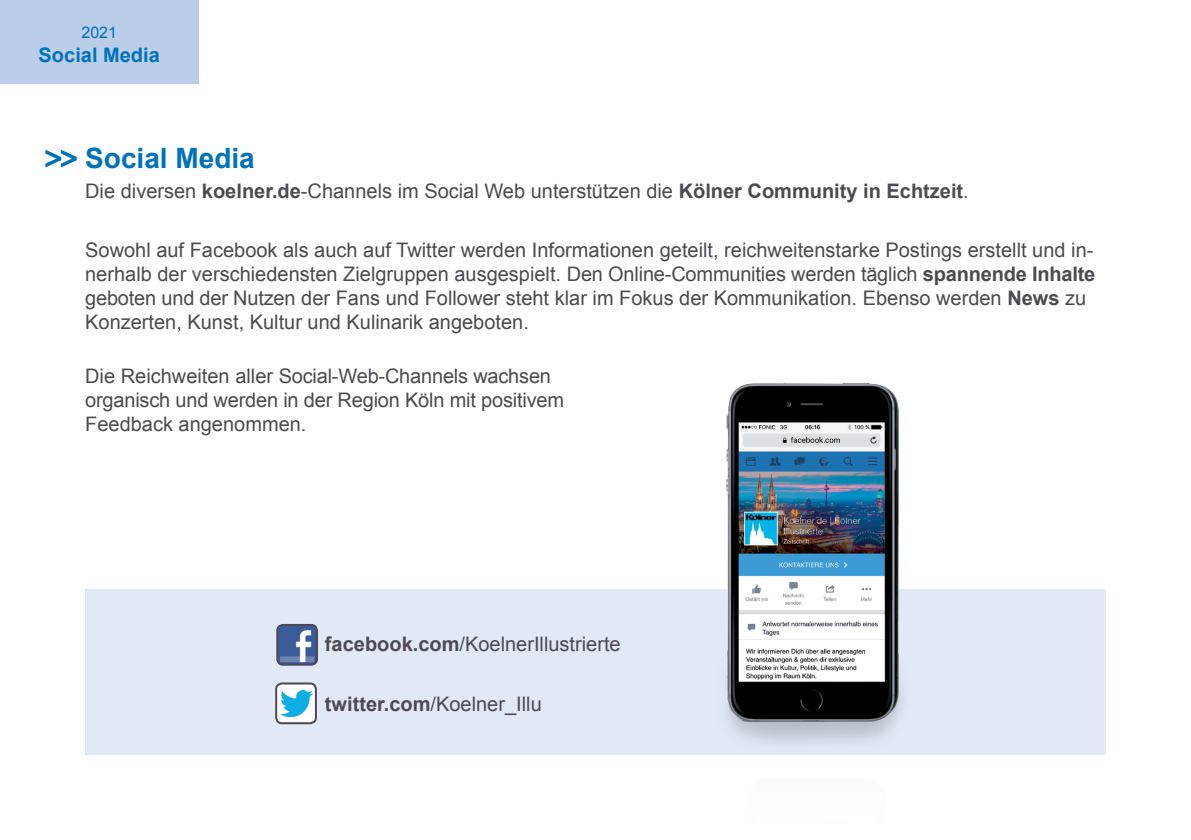
<style>
.page{position:relative;width:1191px;height:840px;background:#fff}
.page>*{position:absolute;margin:0;border:0;box-sizing:border-box;transform-origin:0 0}
.t1{font:700 28px "Arial";color:#0072bc}
.t2{font:20px/24px "Arial";color:#4d4852}
.t3{font:700 20px "Arial";color:#0072bc}
.t4{font:16px "Arial";color:#0072bc}
.s1{font-weight:700}
</style>
<div class="page">
<div style="left:85px;top:589px;width:1021px;height:165px;background:#e1e9f6"></div>
<svg style="left:45px;top:149px;width:32px;height:18px"></svg>
<img style="left:690px;top:382px;width:212px;height:373px">
<img style="left:718px;top:738px;width:197px;height:17px">
<img style="left:277px;top:626px;width:40px;height:38px">
<div style="left:276px;top:623px;width:42px;height:42px;border:2px solid #4d4852;border-radius:6px"></div>
<div style="left:276px;top:683px;width:40px;height:39px;background:#fff;border-radius:6px"></div>
<img style="left:280px;top:690px;width:32px;height:26px">
<div style="left:275px;top:682px;width:42px;height:41px;border:2px solid #4d4852;border-radius:6px"></div>
<div style="left:0;top:0;width:198px;height:85px;background:#bacde9"></div>
<hr style="left:0;top:84px;width:1191px;height:2px;background:#fff">
<p class="t4" style="left:81px;top:22px;width:37px">2021</p>
<p class="t3" style="left:39px;top:41px;width:123px">Social Media</p>
<h1 class="t1" style="left:85px;top:139px;width:171px">Social Media</h1>
<p class="t2" style="left:85px;top:179px;width:885px">Die diversen <span class="s1">koelner.de</span>-Channels im Social Web unterstützen die <span class="s1">Kölner Community in Echtzeit</span>.</p>
<p class="t2" style="left:85px;top:238px;width:1011px">Sowohl auf Facebook als auch auf Twitter werden Informationen geteilt, reichweitenstarke Postings erstellt und in&shy;nerhalb der verschiedensten Zielgruppen ausgespielt. Den Online-Communities werden täglich <span class="s1">spannende Inhalte </span>geboten und der Nutzen der Fans und Follower steht klar im Fokus der Kommunikation. Ebenso werden <span class="s1">News</span> zu Konzerten, Kunst, Kultur und Kulinarik angeboten.</p>
<p class="t2" style="left:85px;top:364px;width:480px">Die Reichweiten aller Social-Web-Channels wachsen organisch und werden in der Region Köln mit positivem<br>Feedback angenommen.</p>
<p class="t2" style="left:325px;top:632px;width:297px"><span class="s1">facebook.com</span>/KoelnerIllustrierte</p>
<p class="t2" style="left:325px;top:691px;width:218px"><span class="s1">twitter.com</span>/Koelner_Illu</p>
</div>
